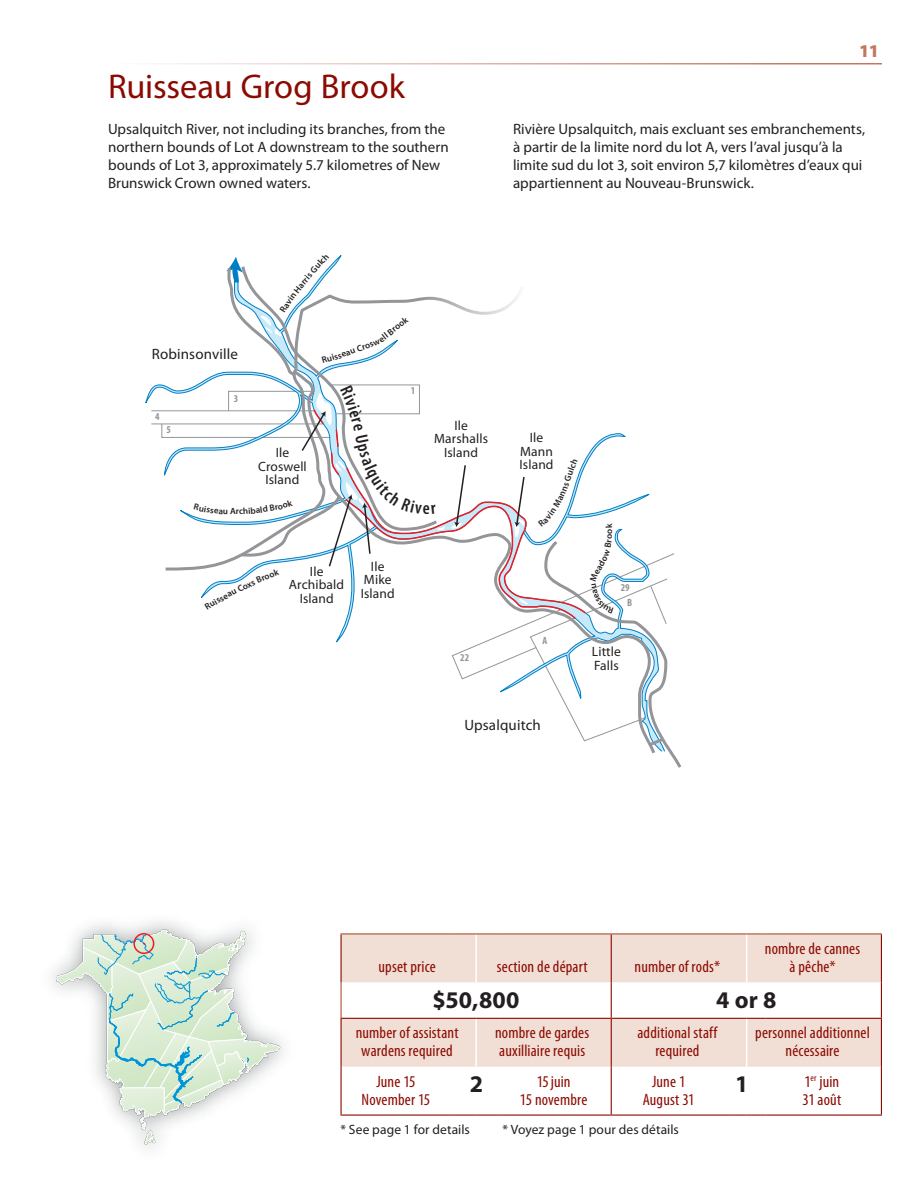
<style>
.page{position:relative;width:918px;height:1188px;background:#fff}
.page>*{position:absolute;margin:0;border:0;box-sizing:border-box;transform-origin:0 0}
.lease{font:34.5px "Myriad Pro";letter-spacing:-.005em;color:#8b0a02}
.table_data{font:700 24px "Myriad Pro";letter-spacing:.005em;color:#231f20}
.t1{font:900 18px "Myriad Pro";color:#c27860}
.table_head{font:condensed 16.5px/18px "Myriad Pro";letter-spacing:.01em;color:#8b0a02;text-align:center}
.text{font:15px/18px "Myriad Pro";color:#231f20}
.note_text{font:13.5px/13.5px "Myriad Pro";letter-spacing:.01em;color:#231f20;text-align:center}
.t2{font:700 condensed 10.5px "Myriad Pro";color:#939598}
.t3{font:600 9px "Myriad Pro";color:#231f20}
</style>
<div class="page">
<svg style="left:55px;top:928px;width:226px;height:218px"></svg>
<div style="left:133px;top:933px;width:21px;height:21px;border:2px solid #ee1d23;border-radius:50%"></div>
<hr style="left:108px;top:63px;width:774px;height:1px;background:#c27860">
<svg style="left:342px;top:934px;width:539px;height:133px;fill:#f1ded4"></svg>
<hr style="left:475px;top:1019px;width:2px;height:48px;background:#fff">
<hr style="left:746px;top:1019px;width:1px;height:48px;background:#fff">
<hr style="left:475px;top:934px;width:2px;height:48px;background:#fff">
<hr style="left:746px;top:934px;width:1px;height:48px;background:#fff">
<hr style="left:340px;top:934px;width:2px;height:48px;background:#8b0a02">
<hr style="left:340px;top:933px;width:114px;height:1px;background:#aa5137">
<svg style="left:454px;top:933px;width:45px;height:1px"></svg>
<hr style="left:499px;top:933px;width:112px;height:1px;background:#aa5137">
<hr style="left:611px;top:934px;width:1px;height:48px;background:#8b0a02">
<hr style="left:611px;top:933px;width:118px;height:1px;background:#aa5137">
<svg style="left:729px;top:933px;width:36px;height:1px"></svg>
<hr style="left:765px;top:933px;width:117px;height:1px;background:#aa5137">
<hr style="left:881px;top:934px;width:1px;height:48px;background:#8b0a02">
<hr style="left:340px;top:982px;width:2px;height:36px;background:#aa5137">
<hr style="left:611px;top:982px;width:1px;height:36px;background:#8b0a02">
<hr style="left:881px;top:982px;width:1px;height:36px;background:#8b0a02">
<hr style="left:340px;top:1019px;width:2px;height:48px;background:#8b0a02">
<hr style="left:340px;top:1018px;width:114px;height:1px;background:#8b0a02">
<svg style="left:454px;top:1018px;width:45px;height:1px"></svg>
<hr style="left:499px;top:1018px;width:112px;height:1px;background:#8b0a02">
<hr style="left:611px;top:1019px;width:1px;height:48px;background:#8b0a02">
<hr style="left:611px;top:1018px;width:118px;height:1px;background:#8b0a02">
<svg style="left:729px;top:1018px;width:36px;height:1px"></svg>
<hr style="left:765px;top:1018px;width:117px;height:1px;background:#8b0a02">
<hr style="left:881px;top:1019px;width:1px;height:48px;background:#8b0a02">
<hr style="left:340px;top:1067px;width:2px;height:47px;background:#8b0a02">
<hr style="left:340px;top:1114px;width:114px;height:2px;background:#8b0a02">
<hr style="left:454px;top:1114px;width:22px;height:2px;background:#8b0a02">
<hr style="left:476px;top:1114px;width:23px;height:2px;background:#8b0a02">
<hr style="left:499px;top:1114px;width:112px;height:2px;background:#8b0a02">
<hr style="left:611px;top:1067px;width:1px;height:47px;background:#8b0a02">
<hr style="left:611px;top:1114px;width:118px;height:2px;background:#8b0a02">
<svg style="left:729px;top:1114px;width:36px;height:2px"></svg>
<hr style="left:881px;top:1067px;width:1px;height:47px;background:#8b0a02">
<hr style="left:765px;top:1114px;width:117px;height:2px;background:#8b0a02">
<svg style="left:161px;top:255px;width:521px;height:513px"></svg>
<p class="t1" style="left:859px;top:39px;width:21px">11</p>
<p class="lease" style="left:108px;top:65px;width:298px">Ruisseau Grog Brook</p>
<p class="text" style="left:108px;top:120px;width:342px">Upsalquitch River, not including its branches, from the northern bounds of Lot A downstream to the southern bounds of Lot 3, approximately 5.7 kilometres of New Brunswick Crown owned waters.</p>
<p class="text" style="left:513px;top:120px;width:354px">Rivière Upsalquitch, mais excluant ses embranchements, à partir de la limite nord du lot A, vers l’aval jusqu’à la limite sud du lot 3, soit environ 5,7 kilomètres d’eaux qui appartiennent au Nouveau-Brunswick.</p>
<p class="text" style="left:152px;top:344px;width:88px">Robinsonville</p>
<p class="t2" style="left:155px;top:410px;width:6px">4</p>
<p class="t2" style="left:166px;top:423px;width:6px">5</p>
<p class="t2" style="left:234px;top:392px;width:6px">3</p>
<p class="t3" style="left:230px;top:506px;width:7px">A</p>
<p class="note_text" style="left:258px;top:446px;width:50px">Ile<br>Croswell<br>Island</p>
<p class="t3" style="left:380px;top:333px;width:27px;rotate:-38deg">ll Broo</p>
<p class="t2" style="left:411px;top:384px;width:6px">1</p>
<p class="note_text" style="left:434px;top:418px;width:55px">Ile<br>Marshalls<br>Island</p>
<p class="note_text" style="left:289px;top:564px;width:57px">Ile<br>Archibald<br>Island</p>
<p class="note_text" style="left:361px;top:559px;width:36px">Ile<br>Mike<br>Island</p>
<p class="t2" style="left:460px;top:651px;width:11px">22</p>
<p class="note_text" style="left:520px;top:431px;width:36px">Ile<br>Mann<br>Island</p>
<p class="t2" style="left:543px;top:633px;width:6px">A</p>
<p class="text" style="left:464px;top:716px;width:78px">Upsalquitch</p>
<p class="t3" style="left:603px;top:534px;width:7px;rotate:-90deg">o</p>
<p class="t2" style="left:621px;top:581px;width:11px">29</p>
<p class="t2" style="left:627px;top:596px;width:7px">B</p>
<p class="note_text" style="left:592px;top:645px;width:31px;text-align:left">Little<br>Falls</p>
<p class="table_head" style="left:379px;top:957px;width:59px">upset price</p>
<p class="table_head" style="left:497px;top:957px;width:92px">section de départ</p>
<p class="table_head" style="left:635px;top:957px;width:87px">number of rods*</p>
<p class="table_head" style="left:765px;top:939px;width:97px">nombre de cannes à pêche*</p>
<p class="table_data" style="left:433px;top:984px;width:88px">$50,800</p>
<p class="table_data" style="left:716px;top:984px;width:62px">4 or 8</p>
<p class="table_head" style="left:356px;top:1024px;width:104px">number of assistant wardens required</p>
<p class="table_head" style="left:495px;top:1024px;width:96px;text-align:left">nombre de gardes auxilliaire requis</p>
<p class="table_head" style="left:638px;top:1024px;width:81px">additional staff required</p>
<p class="table_head" style="left:755px;top:1024px;width:116px">personnel additionnel nécessaire</p>
<p class="table_head" style="left:376px;top:1072px;width:41px">June 15</p>
<p class="table_head" style="left:362px;top:1090px;width:70px">November 15</p>
<p class="table_head" style="left:652px;top:1072px;width:35px">June 1</p>
<p class="table_head" style="left:643px;top:1090px;width:53px">August 31</p>
<p class="table_data" style="left:470px;top:1068px;width:15px">2</p>
<p class="table_head" style="left:537px;top:1072px;width:35px">15juin</p>
<p class="table_head" style="left:520px;top:1090px;width:69px">15 novembre</p>
<p class="table_data" style="left:735px;top:1068px;width:15px">1</p>
<p class="table_head" style="left:804px;top:1072px;width:36px">1<sup>er</sup> juin</p>
<p class="table_head" style="left:802px;top:1090px;width:40px">31 août</p>
<p class="note_text" style="left:340px;top:1123px;width:131px">* See page 1 for details</p>
<p class="note_text" style="left:502px;top:1123px;width:178px">* Voyez page 1 pour des détails</p>
</div>
